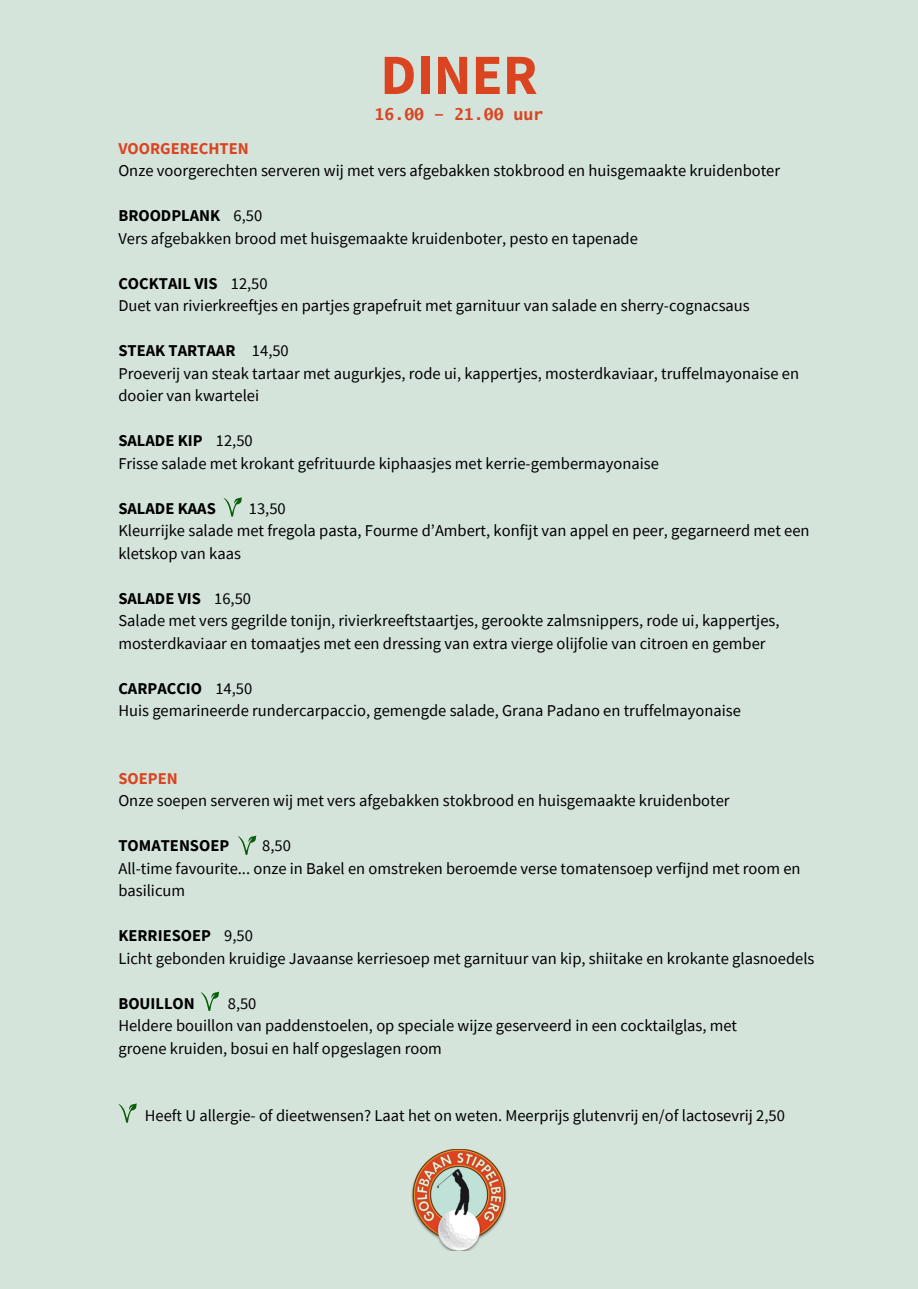
<style>
.page{position:relative;width:918px;height:1289px;background:#fff}
.page>*{position:absolute;margin:0;border:0;box-sizing:border-box;transform-origin:0 0}
.t1{font:700 57px "Source Sans Pro";color:#da4421}
.t2{font:16.5px/22.5px "Source Sans Pro";color:#000}
.t3{font:700 16.5px "Source Sans Pro";color:#000}
.t4{font:700 16.5px "Source Sans Pro";color:#da4421}
.t5{font:700 16.5px "Lucida Console W1 G";color:#da4421}
.s1{font-weight:400}
</style>
<div class="page">
<div style="left:0;top:0;width:918px;height:1288px;background:#d4e4db"></div>
<svg style="left:224px;top:497px;width:18px;height:19px"></svg>
<svg style="left:238px;top:835px;width:18px;height:19px"></svg>
<svg style="left:201px;top:991px;width:18px;height:19px"></svg>
<svg style="left:118px;top:1103px;width:19px;height:19px"></svg>
<img style="left:412px;top:1149px;width:94px;height:100px">
<h1 class="t1" style="left:380px;top:38px;width:159px">DINER</h1>
<h2 class="t5" style="left:375px;top:107px;width:170px">16.00 - 21.00 uur</h2>
<p class="t4" style="left:118px;top:137px;width:132px">VOORGERECHTEN</p>
<p class="t2" style="left:118px;top:159px;width:663px">Onze voorgerechten serveren wij met vers afgebakken stokbrood en huisgemaakte kruidenboter</p>
<p class="t3" style="left:118px;top:205px;width:145px">BROODPLANK <span class="s1">6,50</span></p>
<p class="t2" style="left:118px;top:226px;width:521px">Vers afgebakken brood met huisgemaakte kruidenboter, pesto en tapenade</p>
<p class="t3" style="left:118px;top:272px;width:151px">COCKTAIL VIS <span class="s1">12,50</span></p>
<p class="t2" style="left:118px;top:294px;width:633px">Duet van rivierkreeftjes en partjes grapefruit met garnituur van salade en sherry-cognacsaus</p>
<p class="t3" style="left:118px;top:340px;width:172px">STEAK TARTAAR <span class="s1">14,50</span></p>
<p class="t2" style="left:118px;top:361px;width:682px">Proeverij van steak tartaar met augurkjes, rode ui, kappertjes, mosterdkaviaar, truffelmayonaise en</p>
<p class="t2" style="left:118px;top:384px;width:142px">dooier van kwartelei</p>
<p class="t3" style="left:118px;top:430px;width:136px">SALADE KIP <span class="s1">12,50</span></p>
<p class="t2" style="left:118px;top:451px;width:542px">Frisse salade met krokant gefrituurde kiphaasjes met kerrie-gembermayonaise</p>
<p class="t3" style="left:118px;top:497px;width:99px">SALADE KAAS</p>
<p class="t2" style="left:249px;top:496px;width:38px">13,50</p>
<p class="t2" style="left:118px;top:519px;width:693px">Kleurrijke salade met fregola pasta, Fourme d’Ambert, konfijt van appel en peer, gegarneerd met een kletskop van kaas</p>
<p class="t3" style="left:118px;top:587px;width:134px">SALADE VIS <span class="s1">16,50</span></p>
<p class="t2" style="left:118px;top:609px;width:663px">Salade met vers gegrilde tonijn, rivierkreeftstaartjes, gerookte zalmsnippers, rode ui, kappertjes, mosterdkaviaar en tomaatjes met een dressing van extra vierge olijfolie van citroen en gember</p>
<p class="t3" style="left:118px;top:677px;width:135px">CARPACCIO <span class="s1">14,50</span></p>
<p class="t2" style="left:118px;top:699px;width:624px">Huis gemarineerde rundercarpaccio, gemengde salade, Grana Padano en truffelmayonaise</p>
<p class="t4" style="left:118px;top:767px;width:61px">SOEPEN</p>
<p class="t2" style="left:118px;top:789px;width:613px">Onze soepen serveren wij met vers afgebakken stokbrood en huisgemaakte kruidenboter</p>
<p class="t3" style="left:118px;top:835px;width:112px">TOMATENSOEP</p>
<p class="t2" style="left:262px;top:834px;width:30px">8,50</p>
<p class="t2" style="left:118px;top:856px;width:684px">All-time favourite... onze in Bakel en omstreken beroemde verse tomatensoep verfijnd met room en basilicum</p>
<p class="t3" style="left:118px;top:925px;width:136px">KERRIESOEP <span class="s1">9,50</span></p>
<p class="t2" style="left:118px;top:946px;width:698px">Licht gebonden kruidige Javaanse kerriesoep met garnituur van kip, shiitake en krokante glasnoedels</p>
<p class="t3" style="left:118px;top:992px;width:78px">BOUILLON</p>
<p class="t2" style="left:228px;top:991px;width:30px">8,50</p>
<p class="t2" style="left:118px;top:1014px;width:620px">Heldere bouillon van paddenstoelen, op speciale wijze geserveerd in een cocktailglas, met</p>
<p class="t2" style="left:118px;top:1036px;width:325px">groene kruiden, bosui en half opgeslagen room</p>
<p class="t2" style="left:145px;top:1104px;width:642px">Heeft U allergie- of dieetwensen? Laat het on weten. Meerprijs glutenvrij en/of lactosevrij 2,50</p>
</div>
